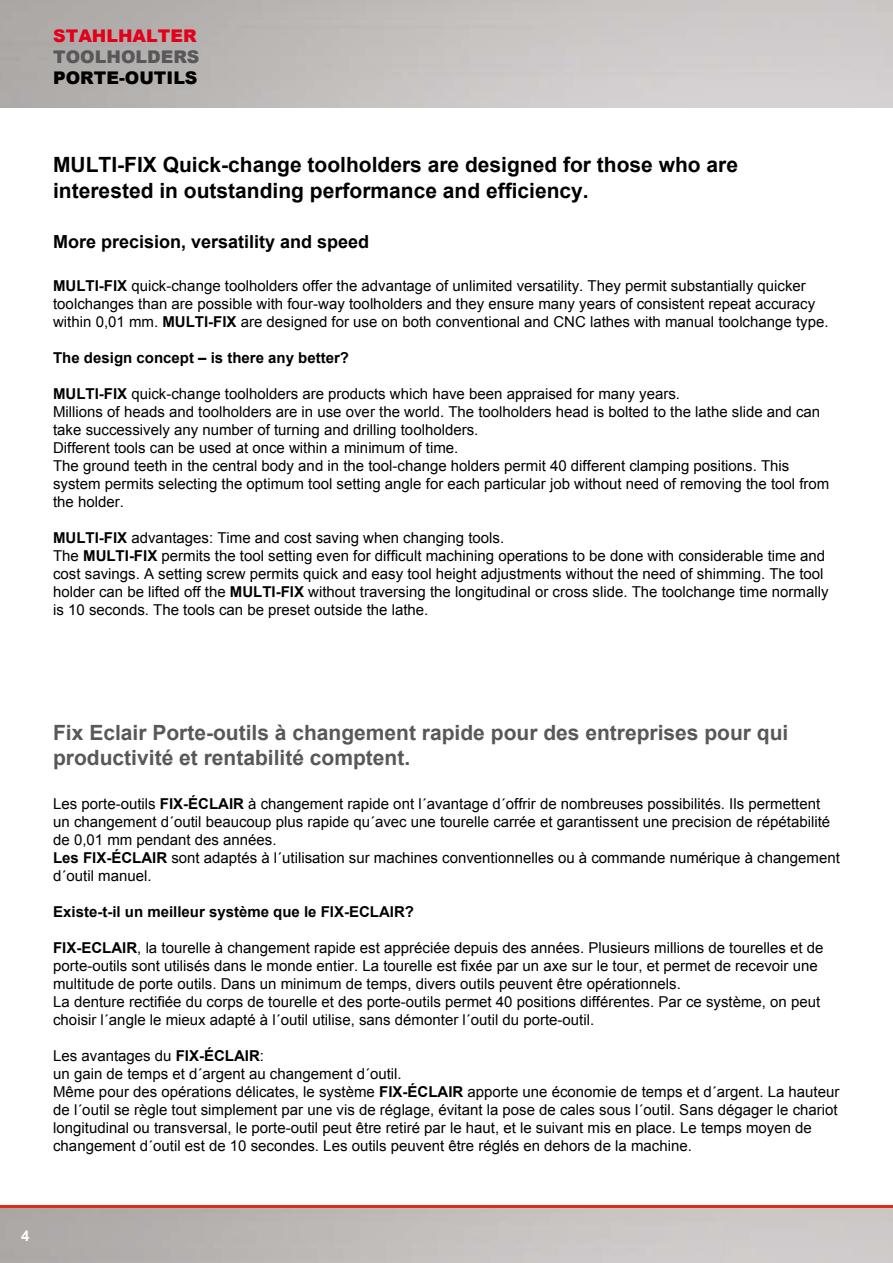
<style>
.page{position:relative;width:893px;height:1263px;background:#fff}
.page>*{position:absolute;margin:0;border:0;box-sizing:border-box;transform-origin:0 0}
.t1{font:700 21px/25.2px "Arial";color:#000}
.t2{font:700 21px/25.2px "Arial";color:#58585a}
.t3{font:700 18px "Arial";color:#000}
.t4{font:900 17.4px "Arial";color:#000}
.t5{font:900 17.4px "Arial";color:#e2001a}
.t6{font:900 17.4px "Arial";color:#58585a}
.t7{font:15px/18px "Arial";color:#000}
.t8{font:700 15px "Arial";color:#000}
.t9{font:700 15px "Arial";color:#fff}
.s1{font-weight:700}
</style>
<div class="page">
<img style="left:0;top:1207px;width:893px;height:56px">
<hr style="left:0;top:1205px;width:893px;height:2px;background:#e42a18">
<p class="t5" style="left:53px;top:23px;width:145px">STAHLHALTER</p>
<p class="t6" style="left:53px;top:44px;width:146px">TOOLHOLDERS</p>
<p class="t4" style="left:53px;top:65px;width:144px">PORTE-OUTILS</p>
<h1 class="t1" style="left:53px;top:153px;width:686px;text-indent:64px">-Fix Quick-change toolholders are designed for those who are interested in outstanding performance and efficiency.</h1>
<p class="t3" style="left:53px;top:230px;width:318px">More precision, versatility and speed</p>
<p class="t8" style="left:53px;top:276px;width:22px">Multi</p>
<h1 class="t1" style="left:53px;top:153px;width:30px">Multi</h1>
<p class="t7" style="left:53px;top:277px;width:764px;text-indent:46px"><span class="s1">-Fix</span> quick-change toolholders offer the advantage of unlimited versatility. They permit substantially quicker toolchanges than are possible with four-way toolholders and they ensure many years of consistent repeat accuracy within 0,01 mm. <span class="s1">Multi</span></p>
<p class="t7" style="left:208px;top:313px;width:622px"><span class="s1">-Fix</span> are designed for use on both conventional and CNC lathes with manual toolchange type.</p>
<p class="t8" style="left:53px;top:348px;width:297px">The design concept – is there any better?</p>
<p class="t8" style="left:53px;top:384px;width:22px">Multi</p>
<p class="t7" style="left:53px;top:385px;width:778px;text-indent:46px"><span class="s1">-Fix</span> quick-change toolholders are products which have been appraised for many years.<br>Millions of heads and toolholders are in use over the world. The toolholders head is bolted to the lathe slide and can take successively any number of turning and drilling toolholders.<br>Different tools can be used at once within a minimum of time.<br>The ground teeth in the central body and in the tool-change holders permit 40 different clamping positions. This system permits selecting the optimum tool setting angle for each particular job without need of removing the tool from the holder.</p>
<p class="t8" style="left:53px;top:528px;width:22px">Multi</p>
<p class="t7" style="left:53px;top:529px;width:453px;text-indent:46px"><span class="s1">-Fix</span> advantages: Time and cost saving when changing tools.<br>The <span class="s1">Multi</span></p>
<p class="t7" style="left:53px;top:547px;width:773px;text-align:justify;text-indent:76px"><span class="s1">-Fix</span> permits the tool setting even for difficult machining operations to be done with considerable time and cost savings. A setting screw permits quick and easy tool height adjustments without the need of shimming. The tool holder can be lifted off the <span class="s1">Multi</span></p>
<p class="t7" style="left:53px;top:583px;width:777px;text-indent:223px"><span class="s1">-Fix</span> without traversing the longitudinal or cross slide. The toolchange time normally is 10 seconds. The tools can be preset outside the lathe.</p>
<h1 class="t2" style="left:53px;top:721px;width:737px">Fix Eclair Porte-outils à changement rapide pour des entreprises pour qui productivité et rentabilité comptent.</h1>
<p class="t7" style="left:53px;top:794px;width:788px">Les porte-outils <span class="s1">FIX-ÉCLAIR</span> à changement rapide ont l´avantage d´offrir de nombreuses possibilités. Ils permettent un changement d´outil beaucoup plus rapide qu´avec une tourelle carrée et garantissent une precision de répétabilité de 0,01 mm pendant des années.<br><span class="s1">Les FIX-ÉCLAIR</span> sont adaptés à l´utilisation sur machines conventionnelles ou à commande numérique à changement d´outil manuel.</p>
<p class="t8" style="left:53px;top:901px;width:362px">Existe-t-il un meilleur système que le FIX-ECLAIR?</p>
<p class="t7" style="left:53px;top:938px;width:772px"><span class="s1">FIX-ECLAIR</span>, la tourelle à changement rapide est appréciée depuis des années. Plusieurs millions de tourelles et de porte-outils sont utilisés dans le monde entier. La tourelle est fixée par un axe sur le tour, et permet de recevoir une multitude de porte outils. Dans un minimum de temps, divers outils peuvent être opérationnels.<br>La denture rectifiée du corps de tourelle et des porte-outils permet 40 positions différentes. Par ce système, on peut choisir l´angle le mieux adapté à l´outil utilise, sans démonter l´outil du porte-outil.</p>
<p class="t7" style="left:53px;top:1046px;width:788px">Les avantages du <span class="s1">FIX-ÉCLAIR</span>:<br>un gain de temps et d´argent au changement d´outil.<br>Même pour des opérations délicates, le système <span class="s1">FIX-ÉCLAIR</span> apporte une économie de temps et d´argent. La hauteur de l´outil se règle tout simplement par une vis de réglage, évitant la pose de cales sous l´outil. Sans dégager le chariot longitudinal ou transversal, le porte-outil peut être retiré par le haut, et le suivant mis en place. Le temps moyen de changement d´outil est de 10 secondes. Les outils peuvent être réglés en dehors de la machine.</p>
<p class="t9" style="left:21px;top:1225px;width:10px">4</p>
</div>
